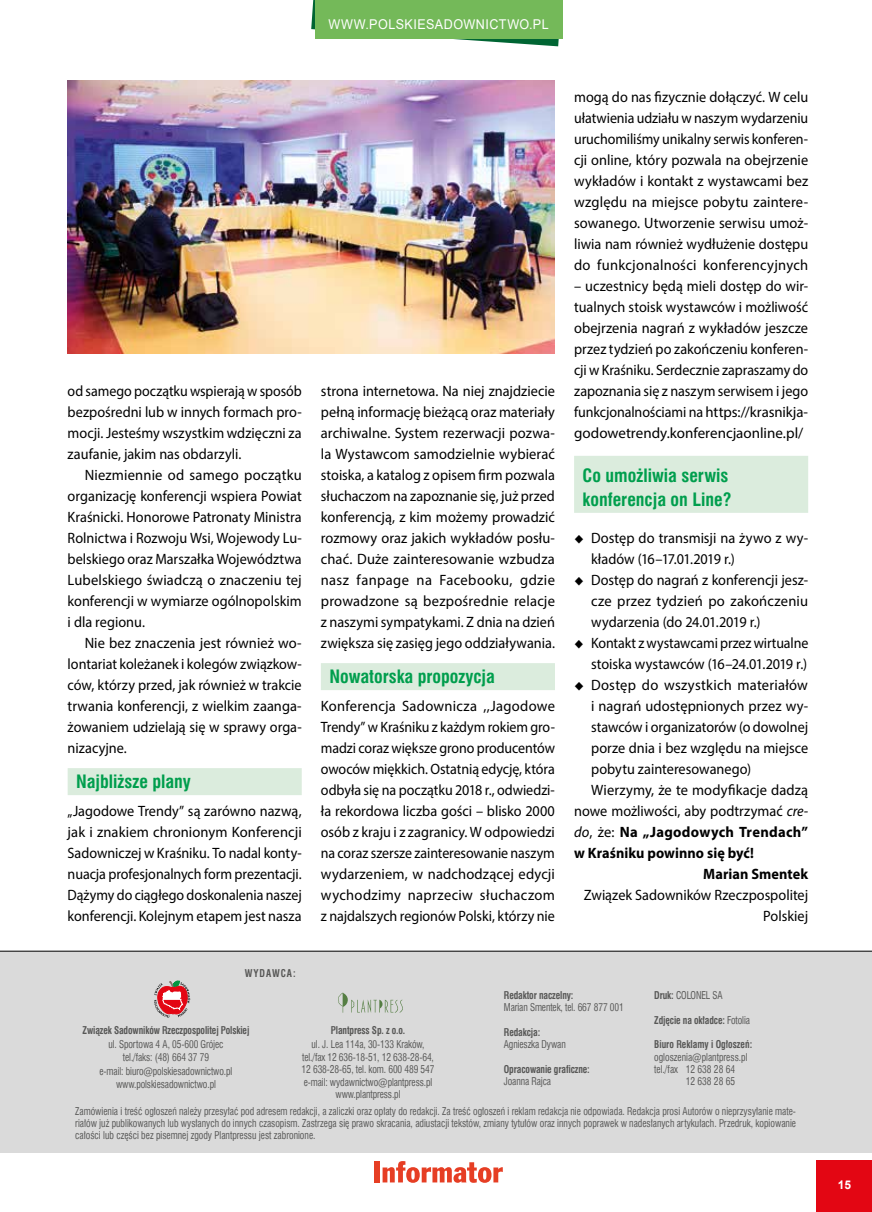
<style>
.page{position:relative;width:872px;height:1212px;background:#fff}
.page>*{position:absolute;margin:0;border:0;box-sizing:border-box;transform-origin:0 0}
.t1{font:700 18px/24px "Swis 721 Cn EU";color:#009e4d}
.t2{font:15px/21px "Myriad Pro";color:#000;text-align:justify;scale:.95 1}
.t3{font:15px/21px "Myriad Pro";color:#000;text-align:justify}
.t4{font:15px/21px "Myriad Pro";color:#000;text-align:justify;scale:.96 1}
.t5{font:15px/21px "Myriad Pro";color:#000;text-align:justify;scale:.93 1}
.t6{font:700 15px "Myriad Pro";letter-spacing:.005em;color:#000;scale:.95 1}
.t7{font:15px "Myriad Pro";color:#000;scale:.94 1}
.t8{font:700 15px "Myriad Pro";letter-spacing:.005em;color:#000}
.t9{font:13.5px "Arial";letter-spacing:.035em;color:#fff;scale:.93 1}
.t10{font:700 12px "Arial";color:#fff}
.t11{font:10.5px/12.3px "Swis 721 Cn EU";letter-spacing:-.01em;color:#575756;text-align:center;scale:.9 1}
.t12{font:700 10.5px "Swis 721 Cn EU";letter-spacing:-.01em;color:#575756;scale:.9 1}
.t13{font:700 10.5px "Swis 721 Cn EU";letter-spacing:.1em;color:#575756;scale:.9 1}
.s1{font-style:italic}
.s2{font-weight:400;font-style:italic}
.s3{font-weight:400}
.s4{font-weight:700}
</style>
<div class="page">
<svg style="left:311px;top:0;width:251px;height:46px"></svg>
<div style="left:315px;top:0;width:247px;height:38px;background:#74b959"></div>
<div style="left:816px;top:1160px;width:56px;height:52px;background:#e30613"></div>
<div style="left:374px;top:1161px;width:6px;height:21px;background:#e63e24"></div>
<svg style="left:382px;top:1161px;width:121px;height:22px"></svg>
<div style="left:0;top:951px;width:872px;height:201px;background:#dadada"></div>
<svg style="left:338px;top:992px;width:65px;height:21px"></svg>
<hr style="left:0;top:951px;width:872px;height:1px;background:#000">
<svg style="left:154px;top:981px;width:36px;height:36px"></svg>
<div style="left:68px;top:768px;width:234px;height:27px;background:#dbecdd"></div>
<div style="left:321px;top:663px;width:234px;height:27px;background:#dbecdd"></div>
<div style="left:574px;top:456px;width:234px;height:57px;background:#dbecdd"></div>
<img style="left:68px;top:81px;width:487px;height:273px">
<p class="t9" style="left:328px;top:15px;width:238px">WWW.POLSKIESADOWNICTWO.PL</p>
<p class="t5" style="left:68px;top:380px;width:253px">od samego początku wspierają w sposób bezpośredni lub w innych formach pro&shy;mocji. Jesteśmy wszystkim wdzięczni za zaufanie, jakim nas obdarzyli.</p>
<p class="t3" style="left:68px;top:464px;width:236px;text-indent:17px">Niezmiennie od samego początku organizację konferencji wspiera Powiat Kraśnicki. Honorowe Patronaty Ministra Rolnictwa i Rozwoju Wsi, Wojewody Lu&shy;belskiego oraz Marszałka Województwa Lubelskiego świadczą o znaczeniu tej konferencji w wymiarze ogólnopolskim i dla regionu.</p>
<p class="t4" style="left:68px;top:632px;width:245px;text-indent:17px">Nie bez znaczenia jest również wo&shy;lontariat koleżanek i kolegów związkow&shy;ców, którzy przed, jak również w trakcie trwania konferencji, z wielkim zaanga&shy;żowaniem udzielają się w sprawy orga&shy;nizacyjne.</p>
<p class="t1" style="left:76px;top:770px;width:116px">Najbliższe plany</p>
<p class="t2" style="left:68px;top:800px;width:248px">„Jagodowe Trendy” są zarówno nazwą, jak i znakiem chronionym Konferencji Sadowniczej w Kraśniku. To nadal konty&shy;nuacja profesjonalnych form prezentacji.<br>Dążymy do ciągłego doskonalenia naszej konferencji. Kolejnym etapem jest nasza</p>
<p class="t13" style="left:245px;top:967px;width:58px">WYDAWCA:</p>
<p class="t2" style="left:321px;top:380px;width:248px">strona internetowa. Na niej znajdziecie pełną informację bieżącą oraz materiały archiwalne. System rezerwacji pozwa&shy;la Wystawcom samodzielnie wybierać stoiska, a katalog z opisem firm pozwala słuchaczom na zapoznanie się, już przed konferencją, z kim możemy prowadzić rozmowy oraz jakich wykładów posłu&shy;chać. Duże zainteresowanie wzbudza nasz fanpage na Facebooku, gdzie prowadzone są bezpośrednie relacje z naszymi sympatykami. Z dnia na dzień zwiększa się zasięg jego oddziaływania.</p>
<p class="t1" style="left:329px;top:665px;width:167px">Nowatorska propozycja</p>
<p class="t3" style="left:321px;top:695px;width:236px">Konferencja Sadownicza ,,Jagodowe Trendy” w Kraśniku z każdym rokiem gro&shy;madzi coraz większe grono producentów owoców miękkich. Ostatnią edycję, która odbyła się na początku 2018 r., odwiedzi&shy;ła rekordowa liczba gości – blisko 2000 osób z kraju i z zagranicy. W odpowiedzi na coraz szersze zainteresowanie naszym wydarzeniem, w nadchodzącej edycji wychodzimy naprzeciw słuchaczom z najdalszych regionów Polski, którzy nie</p>
<p class="t2" style="left:574px;top:86px;width:248px">mogą do nas fizycznie dołączyć. W celu ułatwienia udziału w naszym wydarzeniu uruchomiliśmy unikalny serwis konferen&shy;cji online, który pozwala na obejrzenie wykładów i kontakt z wystawcami bez względu na miejsce pobytu zaintere&shy;sowanego. Utworzenie serwisu umoż&shy;liwia nam również wydłużenie dostępu do funkcjonalności konferencyjnych</p>
<p class="t2" style="left:574px;top:275px;width:248px">– uczestnicy będą mieli dostęp do wir&shy;tualnych stoisk wystawców i możliwość obejrzenia nagrań z wykładów jeszcze przez tydzień po zakończeniu konferen&shy;cji w Kraśniku. Serdecznie zapraszamy do zapoznania się z naszym serwisem i jego funkcjonalnościami na https://krasnikja&shy;godowetrendy.konferencjaonline.pl/</p>
<p class="t1" style="left:582px;top:464px;width:151px">Co umożliwia serwis konferencja on Line?</p>
<p class="t4" style="left:591px;top:527px;width:227px;text-indent:-17px">◆ Dostęp do transmisji na żywo z wy&shy;kładów (16–17.01.2019 r.)</p>
<p class="t2" style="left:591px;top:569px;width:230px;text-indent:-17px">◆ Dostęp do nagrań z konferencji jesz&shy;cze przez tydzień po zakończeniu wydarzenia (do 24.01.2019 r.)</p>
<p class="t5" style="left:574px;top:632px;width:253px;text-align:right">◆ Kontakt z wystawcami przez wirtualne stoiska wystawców (16–24.01.2019 r.)</p>
<p class="t3" style="left:574px;top:674px;width:235px">◆ Dostęp do wszystkich materiałów</p>
<p class="t4" style="left:591px;top:695px;width:228px">i nagrań udostępnionych przez wy-</p>
<p class="t7" style="left:591px;top:717px;width:232px">stawców i organizatorów (o dowolnej</p>
<p class="t2" style="left:591px;top:737px;width:230px">porze dnia i bez względu na miejsce</p>
<p class="t2" style="left:591px;top:758px;width:170px">pobytu zainteresowanego)</p>
<p class="t4" style="left:591px;top:779px;width:228px">Wierzymy, że te modyfikacje dadzą</p>
<p class="t2" style="left:574px;top:800px;width:248px">nowe możliwości, aby podtrzymać <span class="s1">cre-</span></p>
<p class="t8" style="left:574px;top:822px;width:236px"><span class="s2">do</span><span class="s3">, że:</span> Na „Jagodowych Trendach”</p>
<p class="t6" style="left:574px;top:843px;width:191px">w Kraśniku powinno się być!</p>
<p class="t6" style="left:703px;top:864px;width:112px">Marian Smentek</p>
<p class="t2" style="left:584px;top:884px;width:237px;text-align:right">Związek Sadowników Rzeczpospolitej<br>Polskiej</p>
<p class="t11" style="left:654px;top:989px;width:78px"><span class="s4">Druk:</span> COLONEL SA</p>
<p class="t12" style="left:654px;top:1013px;width:108px">Zdjęcie na okładce: <span class="s3">Fotolia</span></p>
<p class="t12" style="left:654px;top:1038px;width:110px">Biuro Reklamy i Ogłoszeń:</p>
<p class="t11" style="left:654px;top:1050px;width:105px;text-align:left">ogloszenia@plantpress.pl tel./fax 12 638 28 64</p>
<p class="t11" style="left:685px;top:1075px;width:56px">12 638 28 65</p>
<p class="t11" style="left:75px;top:1104px;width:802px;text-align:justify">Zamówienia i treść ogłoszeń należy przesyłać pod adresem redakcji, a zaliczki oraz opłaty do redakcji. Za treść ogłoszeń i reklam redakcja nie odpowiada. Redakcja prosi Autorów o nieprzysyłanie mate&shy;riałów już publikowanych lub wysłanych do innych czasopism. Zastrzega się prawo skracania, adiustacji tekstów, zmiany tytułów oraz innych poprawek w nadesłanych artykułach. Przedruk, kopiowanie całości lub części bez pisemnej zgody Plantpressu jest zabronione.</p>
<p class="t12" style="left:504px;top:989px;width:79px">Redaktor naczelny:</p>
<p class="t11" style="left:504px;top:1001px;width:135px">Marian Smentek, tel. 667 877 001</p>
<p class="t12" style="left:504px;top:1026px;width:42px">Redakcja:</p>
<p class="t11" style="left:504px;top:1038px;width:70px">Agnieszka Dywan</p>
<p class="t12" style="left:504px;top:1063px;width:97px">Opracowanie graficzne:</p>
<p class="t11" style="left:504px;top:1075px;width:54px">Joanna Rajca</p>
<p class="t12" style="left:83px;top:1024px;width:187px">Związek Sadowników Rzeczpospolitej Polskiej</p>
<p class="t11" style="left:100px;top:1037px;width:149px;line-height:13.6px">ul. Sportowa 4 A, 05-600 Grójec tel./faks: (48) 664 37 79<br>e-mail: biuro@polskiesadownictwo.pl www.polskiesadownictwo.pl</p>
<p class="t12" style="left:331px;top:1024px;width:84px">Plantpress Sp. z o.o.</p>
<p class="t11" style="left:302px;top:1037px;width:148px;line-height:13.6px">ul. J. Lea 114a, 30-133 Kraków, tel./fax 12 636-18-51, 12 638-28-64,</p>
<p class="t11" style="left:301px;top:1063px;width:149px">12 638-28-65, tel. kom. 600 489 547 e-mail: wydawnictwo@plantpress.pl www.plantpress.pl</p>
<p class="t10" style="left:837px;top:1176px;width:15px">15</p>
</div>
